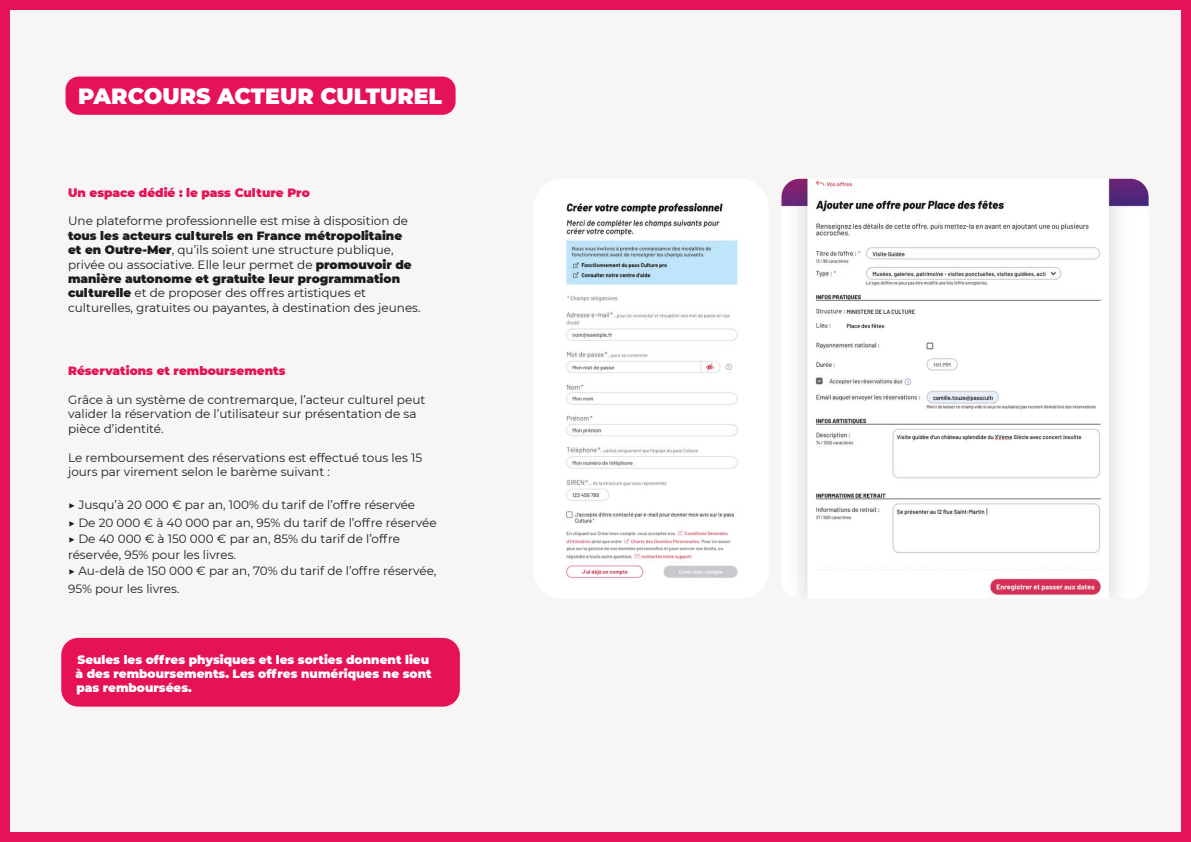
<style>
.page{position:relative;width:1191px;height:842px;background:#fff}
.page>*{position:absolute;margin:0;border:0;box-sizing:border-box;transform-origin:0 0}
.t1{font:900 22px "Montserrat";color:#fff}
.t2{font:12px/14.4px "Montserrat";color:#1d1d1b}
.t3{font:900 12px/14.4px "Montserrat";color:#fff}
.t4{font:900 12px "Montserrat";color:#e61256}
.s1{font-weight:900}
</style>
<div class="page">
<div style="left:0;top:1px;width:1191px;height:840px;background:#f7f6f5"></div>
<div style="left:0;top:0;width:1191px;height:842px;border:10px solid #e61257"></div>
<div style="left:66px;top:77px;width:389px;height:38px;background:#e61257;border-radius:13px"></div>
<img style="left:781px;top:179px;width:367px;height:416px">
<div style="left:61px;top:638px;width:399px;height:69px;background:#e61256;border-radius:17px"></div>
<img style="left:566px;top:203px;width:172px;height:375px">
<p class="t1" style="left:78px;top:79px;width:365px">PARCOURS ACTEUR CULTUREL</p>
<p class="t4" style="left:68px;top:183px;width:243px">Un espace dédié : le pass Culture Pro</p>
<p class="t2" style="left:68px;top:214px;width:354px">Une plateforme professionnelle est mise à disposition de <span class="s1">tous les acteurs culturels en France métropolitaine<br>et en Outre-Mer</span>, qu’ils soient une structure publique, privée ou associative. Elle leur permet de <span class="s1">promouvoir de manière autonome et gratuite leur programmation culturelle</span> et de proposer des offres artistiques et culturelles, gratuites ou payantes, à destination des jeunes.</p>
<p class="t4" style="left:68px;top:362px;width:219px">Réservations et remboursements</p>
<p class="t2" style="left:68px;top:392px;width:359px">Grâce à un système de contremarque, l’acteur culturel peut valider la réservation de l’utilisateur sur présentation de sa pièce d’identité.</p>
<p class="t2" style="left:68px;top:450px;width:356px">Le remboursement des réservations est effectué tous les 15 jours par virement selon le barème suivant :</p>
<p class="t2" style="left:68px;top:497px;width:349px">▶ Jusqu’à 20 000 € par an, 100% du tarif de l’offre réservée</p>
<p class="t2" style="left:68px;top:515px;width:370px">▶ De 20 000 € à 40 000 par an, 95% du tarif de l’offre réservée</p>
<p class="t2" style="left:68px;top:530px;width:333px;line-height:16px">▶ De 40 000 € à 150 000 € par an, 85% du tarif de l’offre réservée, 95% pour les livres.</p>
<p class="t2" style="left:68px;top:561px;width:370px;line-height:18px">▶ Au-delà de 150 000 € par an, 70% du tarif de l’offre réservée,<br>95% pour les livres.</p>
<p class="t3" style="left:75px;top:651px;width:358px">Seules les offres physiques et les sorties donnent lieu à des remboursements. Les offres numériques ne sont pas remboursées.</p>
</div>
